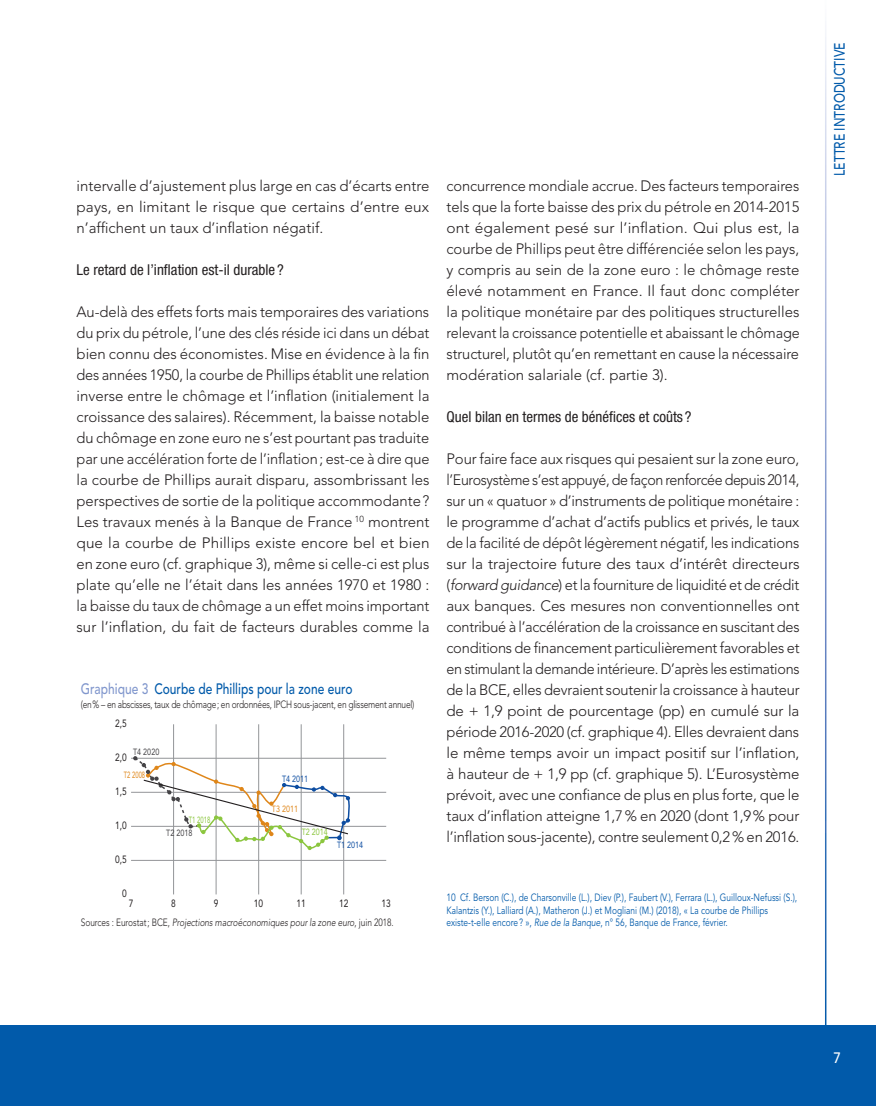
<style>
.page{position:relative;width:876px;height:1106px;background:#fff}
.page>*{position:absolute;margin:0;border:0;box-sizing:border-box;transform-origin:0 0}
.t1{font:300 15px/21px "Avenir LT Std";color:#231f20;text-align:justify}
.t2{font:condensed 15px "Helvetica Neue LT Std";color:#231f20}
.t3{font:500 15px "Avenir LT Std";color:#015aaa;scale:.8 1}
.t4{font:500 15px "Avenir LT Std";color:#fff;scale:.9 1}
.t5{font:10.5px/12.6px "Avenir LT Std";color:#015aaa;scale:.8 1}
.t6{font:300 10.5px "Avenir LT Std";letter-spacing:-.025em;color:#231f20;scale:.8 1}
.t7{font:italic 300 10.5px "Avenir LT Std";letter-spacing:-.005em;color:#231f20;scale:.8 1}
.t8{font:10.5px "Avenir LT Std";color:#231f20;scale:.8 1}
.t9{font:9px "Avenir LT Std";letter-spacing:.005em;color:#444346;scale:.8 1}
.t10{font:9px "Avenir LT Std";letter-spacing:.005em;color:#0d4da1;scale:.8 1}
.t11{font:9px "Avenir LT Std";letter-spacing:.005em;color:#df8619;scale:.65 1}
.t12{font:9px "Avenir LT Std";letter-spacing:.005em;color:#df8619;scale:.8 1}
.t13{font:9px "Avenir LT Std";letter-spacing:.005em;color:#8bc63e;scale:.66 1}
.t14{font:9px "Avenir LT Std";letter-spacing:.005em;color:#8bc63e;scale:.8 1}
.s1{color:#8197cd}
.s2{font-style:normal}
.s3{font-style:italic}
</style>
<div class="page">
<div style="left:0;top:1025px;width:876px;height:81px;background:#015aaa"></div>
<hr style="left:131px;top:860px;width:255px;height:1px;background:#939598">
<hr style="left:131px;top:826px;width:255px;height:1px;background:#939598">
<hr style="left:131px;top:792px;width:255px;height:1px;background:#939598">
<hr style="left:131px;top:758px;width:255px;height:1px;background:#939598">
<hr style="left:173px;top:724px;width:1px;height:170px;background:#939598">
<hr style="left:216px;top:724px;width:1px;height:170px;background:#939598">
<hr style="left:258px;top:724px;width:1px;height:170px;background:#939598">
<hr style="left:301px;top:724px;width:1px;height:170px;background:#939598">
<hr style="left:343px;top:724px;width:1px;height:170px;background:#939598">
<svg style="left:133px;top:756px;width:219px;height:94px"></svg>
<p class="t1" style="left:77px;top:175px;width:354px">intervalle d’ajustement plus large en cas d’écarts entre pays, en limitant le risque que certains d’entre eux n’affichent un taux d’inflation négatif.</p>
<p class="t2" style="left:77px;top:261px;width:209px">Le retard de l’inflation est‑il durable ?</p>
<p class="t1" style="left:77px;top:301px;width:355px">Au‑delà des effets forts mais temporaires des variations du prix du pétrole, l’une des clés réside ici dans un débat bien connu des économistes. Mise en évidence à la fin des années 1950, la courbe de Phillips établit une relation inverse entre le chômage et l’inflation (initialement la croissance des salaires). Récemment, la baisse notable du chômage en zone euro ne s’est pourtant pas traduite par une accélération forte de l’inflation; est‑ce à dire que la courbe de Phillips aurait disparu, assombrissant les perspectives de sortie de la politique accommodante?<br>Les travaux menés à la Banque de France <sup>10</sup> montrent que la courbe de Phillips existe encore bel et bien en zone euro (cf. graphique 3), même si celle‑ci est plus plate qu’elle ne l’était dans les années 1970 et 1980 : la baisse du taux de chômage a un effet moins important sur l’inflation, du fait de facteurs durables comme la</p>
<p class="t3" style="left:81px;top:679px;width:341px"><span class="s1">Graphique 3</span> Courbe de Phillips pour la zone euro</p>
<p class="t6" style="left:81px;top:698px;width:419px">(en% – en abscisses, taux de chômage; en ordonnées, IPCH sous-jacent, en glissement annuel)</p>
<p class="t8" style="left:115px;top:717px;width:16px">2,5</p>
<p class="t9" style="left:133px;top:747px;width:34px">T4 2020</p>
<p class="t11" style="left:124px;top:769px;width:34px">T2 2008</p>
<p class="t8" style="left:115px;top:751px;width:16px">2,0</p>
<p class="t8" style="left:115px;top:785px;width:16px">1,5</p>
<p class="t8" style="left:115px;top:819px;width:16px">1,0</p>
<p class="t8" style="left:115px;top:853px;width:16px">0,5</p>
<p class="t8" style="left:122px;top:887px;width:7px">0</p>
<p class="t13" style="left:189px;top:814px;width:34px">T1 2018</p>
<p class="t9" style="left:166px;top:828px;width:34px">T2 2018</p>
<p class="t10" style="left:282px;top:773px;width:34px">T4 2011</p>
<p class="t12" style="left:272px;top:804px;width:34px">T3 2011</p>
<p class="t14" style="left:302px;top:827px;width:34px">T2 2014</p>
<p class="t10" style="left:337px;top:839px;width:34px">T1 2014</p>
<p class="t8" style="left:129px;top:897px;width:7px">7</p>
<p class="t8" style="left:171px;top:897px;width:7px">8</p>
<p class="t8" style="left:214px;top:897px;width:7px">9</p>
<p class="t8" style="left:254px;top:897px;width:13px">10</p>
<p class="t8" style="left:296px;top:897px;width:13px">11</p>
<p class="t8" style="left:339px;top:897px;width:13px">12</p>
<p class="t8" style="left:382px;top:897px;width:13px">13</p>
<p class="t7" style="left:81px;top:916px;width:392px"><span class="s2">Sources : Eurostat; BCE,</span> Projections macroéconomiques pour la zone euro<span class="s2">, juin 2018.</span></p>
<p class="t1" style="left:446px;top:175px;width:355px">concurrence mondiale accrue. Des facteurs temporaires tels que la forte baisse des prix du pétrole en 2014‑2015 ont également pesé sur l’inflation. Qui plus est, la courbe de Phillips peut être différenciée selon les pays, y compris au sein de la zone euro : le chômage reste élevé notamment en France. Il faut donc compléter la politique monétaire par des politiques structurelles relevant la croissance potentielle et abaissant le chômage structurel, plutôt qu’en remettant en cause la nécessaire modération salariale (cf. partie 3).</p>
<p class="t2" style="left:446px;top:408px;width:247px">Quel bilan en termes de bénéfices et coûts ?</p>
<p class="t1" style="left:446px;top:448px;width:355px">Pour faire face aux risques qui pesaient sur la zone euro, l’Eurosystème s’est appuyé, de façon renforcée depuis 2014, sur un « quatuor » d’instruments de politique monétaire : le programme d’achat d’actifs publics et privés, le taux de la facilité de dépôt légèrement négatif, les indications sur la trajectoire future des taux d’intérêt directeurs (<span class="s3">forward guidance</span>) et la fourniture de liquidité et de crédit aux banques. Ces mesures non conventionnelles ont contribué à l’accélération de la croissance en suscitant des conditions de financement particulièrement favorables et en stimulant la demande intérieure. D’après les estimations de la BCE, elles devraient soutenir la croissance à hauteur de + 1,9 point de pourcentage (pp) en cumulé sur la période 2016‑2020 (cf. graphique 4). Elles devraient dans le même temps avoir un impact positif sur l’inflation, à hauteur de + 1,9 pp (cf. graphique 5). L’Eurosystème prévoit, avec une confiance de plus en plus forte, que le taux d’inflation atteigne 1,7% en 2020 (dont 1,9% pour l’inflation sous‑jacente), contre seulement 0,2% en 2016.</p>
<p class="t5" style="left:446px;top:891px;width:440px">10 Cf. Berson (C.), de Charsonville (L.), Diev (P.), Faubert (V.), Ferrara (L.), Guilloux-Nefussi (S.),<br>Kalantzis (Y.), Lalliard (A.), Matheron (J.) et Mogliani (M.) (2018), « La courbe de Phillips existe‑t‑elle encore? », <span class="s3">Rue de la Banque</span>, n° 56, Banque de France, février.</p>
<p class="t3" style="left:831px;top:176px;width:168px;rotate:-90deg">LETTRE INTRODUCTIVE</p>
<p class="t4" style="left:833px;top:1049px;width:10px">7</p>
</div>
